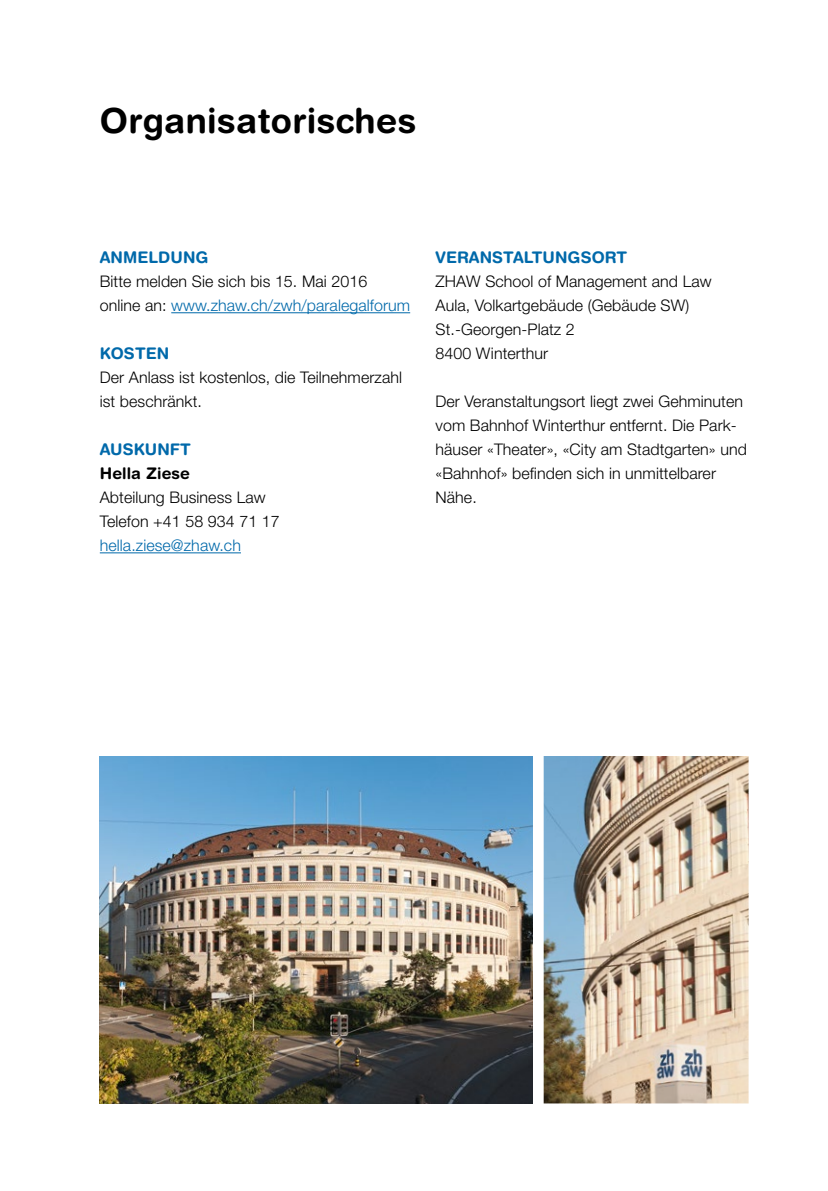
<style>
.page{position:relative;width:828px;height:1191px;background:#fff}
.page>*{position:absolute;margin:0;border:0;box-sizing:border-box;transform-origin:0 0}
.t1{font:700 34.6px "Helvetica Rounded LT Std";letter-spacing:.01em;color:#000}
.t2{font:300 16px/24px "Helvetica Neue LT Pro";letter-spacing:.005em;color:#000}
.t3{font:700 16px "Helvetica Rounded LT Std";letter-spacing:.005em;color:#0069aa}
.t4{font:300 16px "Helvetica Neue LT Pro";letter-spacing:.005em;color:#0069aa}
.t5{font:700 16px "Helvetica Rounded LT Std";letter-spacing:.005em;color:#000}
.s1{color:#0069aa}
</style>
<div class="page">
<hr style="left:171px;top:312px;width:239px;height:1px;background:#0069aa">
<hr style="left:100px;top:552px;width:141px;height:1px;background:#0069aa">
<img style="left:543px;top:756px;width:205px;height:347px">
<img style="left:100px;top:756px;width:432px;height:347px">
<h1 class="t1" style="left:100px;top:100px;width:318px">Organisatorisches</h1>
<p class="t3" style="left:100px;top:248px;width:110px">ANMELDUNG</p>
<p class="t2" style="left:100px;top:269px;width:312px">Bitte melden Sie sich bis 15. Mai 2016 online an: <span class="s1">www.zhaw.ch/zwh/paralegalforum</span></p>
<p class="t3" style="left:100px;top:344px;width:71px">KOSTEN</p>
<p class="t2" style="left:100px;top:365px;width:304px">Der Anlass ist kostenlos, die Teilnehmerzahl ist beschränkt.</p>
<p class="t3" style="left:100px;top:440px;width:92px">AUSKUNFT</p>
<p class="t5" style="left:100px;top:464px;width:92px">Hella Ziese</p>
<p class="t2" style="left:100px;top:485px;width:181px">Abteilung Business Law<br>Telefon +41 58 934 71 17</p>
<p class="t4" style="left:100px;top:536px;width:143px">hella.ziese@zhaw.ch</p>
<p class="t3" style="left:435px;top:248px;width:193px">VERANSTALTUNGSORT</p>
<p class="t2" style="left:435px;top:269px;width:278px">ZHAW School of Management and Law<br>Aula, Volkartgebäude (Gebäude SW)<br>St.-Georgen-Platz 2<br>8400 Winterthur</p>
<p class="t2" style="left:435px;top:389px;width:313px">Der Veranstaltungsort liegt zwei Gehminuten vom Bahnhof Winterthur entfernt. Die Park&shy;häuser «Theater», «City am Stadtgarten» und «Bahnhof» befinden sich in unmittelbarer Nähe.</p>
</div>
